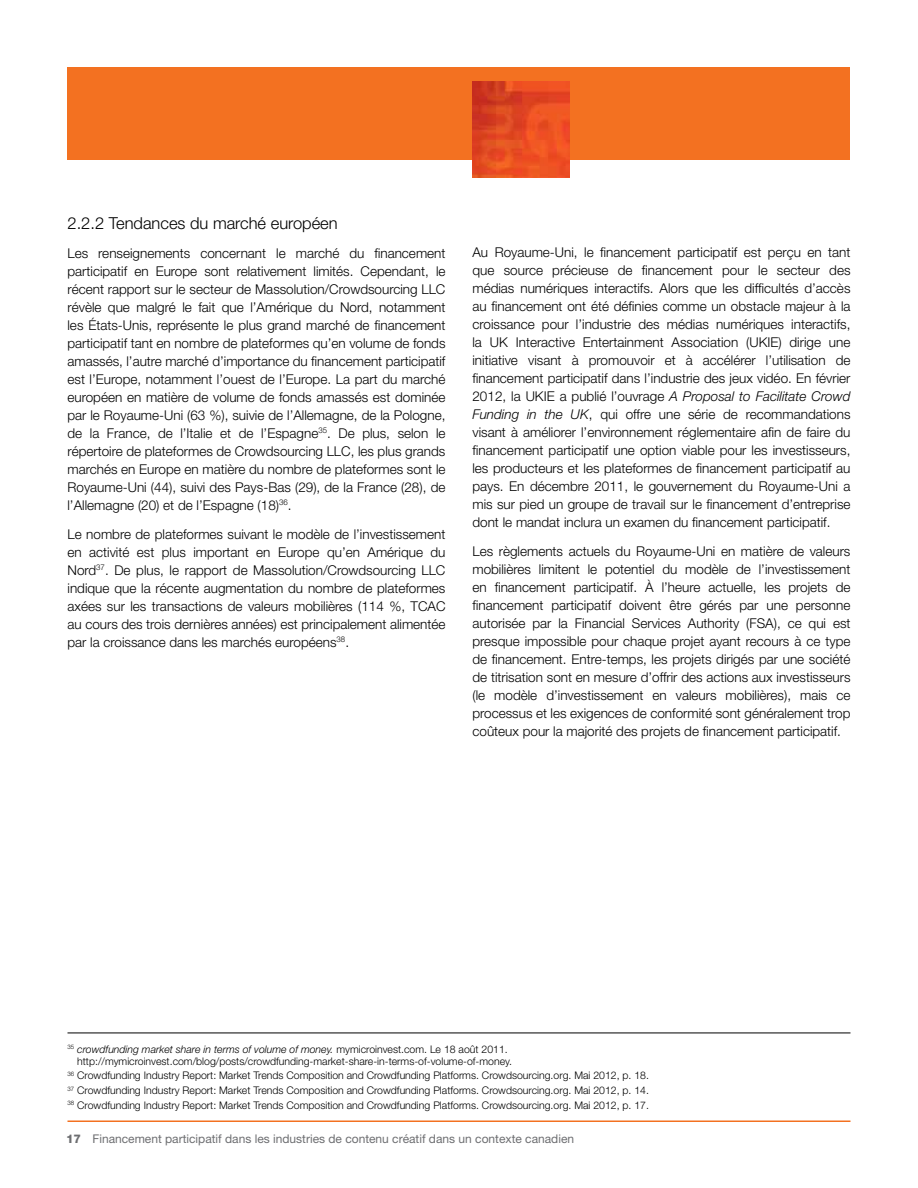
<style>
.page{position:relative;width:918px;height:1188px;background:#fff}
.page>*{position:absolute;margin:0;border:0;box-sizing:border-box;transform-origin:0 0}
.t1{font:300 16.5px "Helvetica Neue";color:#000}
.t2{font:300 13.5px/18px "Helvetica Neue";color:#000;text-align:justify}
.t3{font:12px "Helvetica Neue";color:#6d6e71}
.t4{font:300 10.5px/14.7px "Helvetica Neue";color:#000}
.s1{font-style:italic}
.s2{font-weight:800}
</style>
<div class="page">
<hr style="left:68px;top:1120px;width:782px;height:2px;background:#f37121">
<div style="left:68px;top:68px;width:782px;height:92px;background:#f37121"></div>
<img style="left:472px;top:81px;width:97px;height:97px">
<hr style="left:68px;top:1033px;width:782px;height:1px;background:#000">
<p class="t1" style="left:68px;top:213px;width:272px">2.2.2 Tendances du marché européen</p>
<p class="t2" style="left:67px;top:244px;width:380px">Les renseignements concernant le marché du financement participatif en Europe sont relativement limités. Cependant, le récent rapport sur le secteur de Massolution/Crowdsourcing LLC révèle que malgré le fait que l’Amérique du Nord, notamment les États-Unis, représente le plus grand marché de financement participatif tant en nombre de plateformes qu’en volume de fonds amassés, l’autre marché d’importance du financement participatif est l’Europe, notamment l’ouest de l’Europe. La part du marché européen en matière de volume de fonds amassés est dominée par le Royaume-Uni (63 %), suivie de l’Allemagne, de la Pologne, de la France, de l’Italie et de l’Espagne<sup>35</sup>. De plus, selon le répertoire de plateformes de Crowdsourcing LLC, les plus grands marchés en Europe en matière du nombre de plateformes sont le Royaume-Uni (44), suivi des Pays-Bas (29), de la France (28), de l’Allemagne (20) et de l’Espagne (18)<sup>36</sup>.</p>
<p class="t2" style="left:68px;top:524px;width:380px">Le nombre de plateformes suivant le modèle de l’investissement en activité est plus important en Europe qu’en Amérique du Nord<sup>37</sup>. De plus, le rapport de Massolution/Crowdsourcing LLC indique que la récente augmentation du nombre de plateformes axées sur les transactions de valeurs mobilières (114 %, TCAC au cours des trois dernières années) est principalement alimentée par la croissance dans les marchés européens<sup>38</sup>.</p>
<p class="t2" style="left:472px;top:243px;width:380px">Au Royaume-Uni, le financement participatif est perçu en tant que source précieuse de financement pour le secteur des médias numériques interactifs. Alors que les difficultés d’accès au financement ont été définies comme un obstacle majeur à la croissance pour l’industrie des médias numériques interactifs, la UK Interactive Entertainment Association (UKIE) dirige une initiative visant à promouvoir et à accélérer l’utilisation de financement participatif dans l’industrie des jeux vidéo. En février 2012, la UKIE a publié l’ouvrage <span class="s1">A Proposal to Facilitate Crowd Funding in the UK</span>, qui offre une série de recommandations visant à améliorer l’environnement réglementaire afin de faire du financement participatif une option viable pour les investisseurs, les producteurs et les plateformes de financement participatif au pays. En décembre 2011, le gouvernement du Royaume-Uni a mis sur pied un groupe de travail sur le financement d’entreprise dont le mandat inclura un examen du financement participatif.</p>
<p class="t2" style="left:472px;top:541px;width:380px">Les règlements actuels du Royaume-Uni en matière de valeurs mobilières limitent le potentiel du modèle de l’investissement en financement participatif. À l’heure actuelle, les projets de financement participatif doivent être gérés par une personne autorisée par la Financial Services Authority (FSA), ce qui est presque impossible pour chaque projet ayant recours à ce type de financement. Entre-temps, les projets dirigés par une société de titrisation sont en mesure d’offrir des actions aux investisseurs (le modèle d’investissement en valeurs mobilières), mais ce processus et les exigences de conformité sont généralement trop coûteux pour la majorité des projets de financement participatif.</p>
<p class="t4" style="left:77px;top:1043px;width:436px;line-height:12px;text-indent:-10px"><sup>35</sup> <span class="s1">crowdfunding market share in terms of volume of money.</span> mymicroinvest.com. Le 18 août 2011. http://mymicroinvest.com/blog/posts/crowdfunding-market-share-in-terms-of-volume-of-money.</p>
<p class="t4" style="left:68px;top:1068px;width:583px;text-align:justify"><sup>36</sup> Crowdfunding Industry Report: Market Trends Composition and Crowdfunding Platforms. Crowdsourcing.org. Mai 2012, p. 18.<br><sup>37</sup> Crowdfunding Industry Report: Market Trends Composition and Crowdfunding Platforms. Crowdsourcing.org. Mai 2012, p. 14.<br><sup>38</sup> Crowdfunding Industry Report: Market Trends Composition and Crowdfunding Platforms. Crowdsourcing.org. Mai 2012, p. 17.</p>
<p class="t3" style="left:66px;top:1132px;width:510px"><span class="s2">17</span> Financement participatif dans les industries de contenu créatif dans un contexte canadien</p>
</div>
